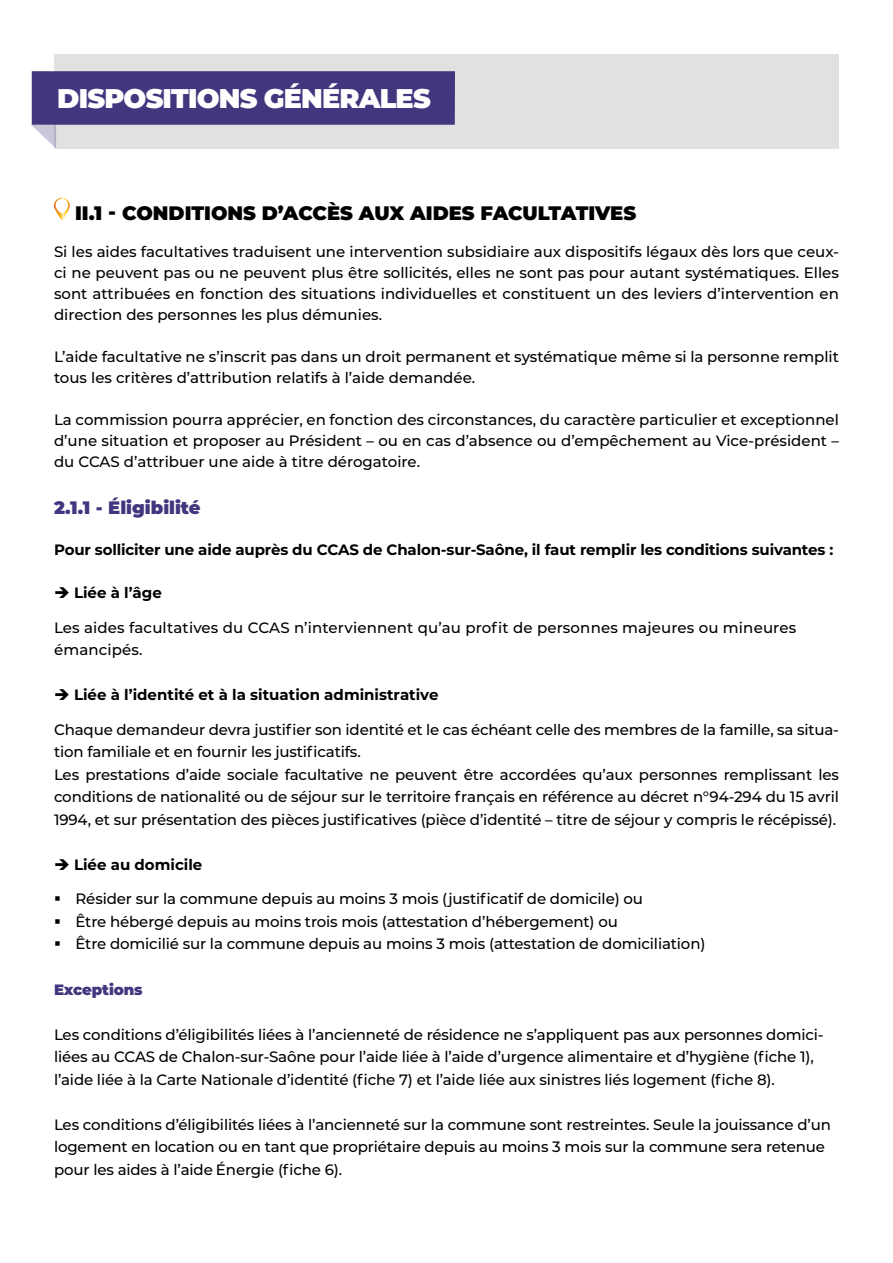
<style>
.page{position:relative;width:893px;height:1263px;background:#fff}
.page>*{position:absolute;margin:0;border:0;box-sizing:border-box;transform-origin:0 0}
.t1{font:900 27px "Montserrat";letter-spacing:-.03em;color:#fff}
.t2{font:900 19.5px "Montserrat";color:#000}
.t3{font:900 18px "Montserrat";color:#41377e}
.t4{font:500 15px/22.5px "Montserrat";letter-spacing:-.01em;color:#000}
.t5{font:700 15px "Montserrat";letter-spacing:-.01em;color:#000}
.t6{font:500 15px/22.5px "Montserrat";letter-spacing:.01em;color:#000}
.t7{font:900 15px "Montserrat";letter-spacing:-.01em;color:#41377e}
</style>
<div class="page">
<div style="left:54px;top:54px;width:785px;height:94px;background:#e1e1e1"></div>
<div style="left:32px;top:71px;width:423px;height:54px;background:#41377e"></div>
<svg style="left:31px;top:125px;width:25px;height:23px"></svg>
<svg style="left:54px;top:198px;width:16px;height:22px"></svg>
<div style="left:56px;top:199px;width:12px;height:14px;background:#fff;border-radius:6px"></div>
<h1 class="t1" style="left:57px;top:78px;width:375px">DISPOSITIONS GÉNÉRALES</h1>
<h2 class="t2" style="left:75px;top:198px;width:563px">II.1 - CONDITIONS D’ACCÈS AUX AIDES FACULTATIVES</h2>
<p class="t4" style="left:54px;top:240px;width:786px;line-height:21px;text-align:justify">Si les aides facultatives traduisent une intervention subsidiaire aux dispositifs légaux dès lors que ceux&shy;ci ne peuvent pas ou ne peuvent plus être sollicités, elles ne sont pas pour autant systématiques. Elles sont attribuées en fonction des situations individuelles et constituent un des leviers d’intervention en direction des personnes les plus démunies.</p>
<p class="t4" style="left:54px;top:345px;width:786px;line-height:21px">L’aide facultative ne s’inscrit pas dans un droit permanent et systématique même si la personne remplit tous les critères d’attribution relatifs à l’aide demandée.</p>
<p class="t4" style="left:54px;top:408px;width:786px;line-height:21px;text-align:justify">La commission pourra apprécier, en fonction des circonstances, du caractère particulier et exceptionnel d’une situation et proposer au Président – ou en cas d’absence ou d’empêchement au Vice-président – du CCAS d’attribuer une aide à titre dérogatoire.</p>
<p class="t3" style="left:54px;top:494px;width:148px">2.1.1 - Éligibilité</p>
<p class="t5" style="left:54px;top:538px;width:781px">Pour solliciter une aide auprès du CCAS de Chalon-sur-Saône, il faut remplir les conditions suivantes :</p>
<p class="t5" style="left:54px;top:582px;width:109px">➔ Liée à l’âge</p>
<p class="t6" style="left:54px;top:615px;width:744px">Les aides facultatives du CCAS n’interviennent qu’au profit de personnes majeures ou mineures émancipés.</p>
<p class="t5" style="left:54px;top:684px;width:386px">➔ Liée à l’identité et à la situation administrative</p>
<p class="t4" style="left:54px;top:717px;width:786px">Chaque demandeur devra justifier son identité et le cas échéant celle des membres de la famille, sa situa&shy;tion familiale et en fournir les justificatifs.<br>Les prestations d’aide sociale facultative ne peuvent être accordées qu’aux personnes remplissant les conditions de nationalité ou de séjour sur le territoire français en référence au décret n°94-294 du 15 avril 1994, et sur présentation des pièces justificatives (pièce d’identité – titre de séjour y compris le récépissé).</p>
<p class="t5" style="left:54px;top:853px;width:150px">➔ Liée au domicile</p>
<p class="t4" style="left:54px;top:887px;width:590px">▪ Résider sur la commune depuis au moins 3 mois (justificatif de domicile) ou</p>
<p class="t4" style="left:54px;top:909px;width:565px">▪ Être hébergé depuis au moins trois mois (attestation d’hébergement) ou</p>
<p class="t4" style="left:54px;top:932px;width:653px">▪ Être domicilié sur la commune depuis au moins 3 mois (attestation de domiciliation)</p>
<p class="t7" style="left:54px;top:978px;width:90px">Exceptions</p>
<p class="t4" style="left:54px;top:1022px;width:771px">Les conditions d’éligibilités liées à l’ancienneté de résidence ne s’appliquent pas aux personnes domici&shy;liées au CCAS de Chalon-sur-Saône pour l’aide liée à l’aide d’urgence alimentaire et d’hygiène (fiche 1), l’aide liée à la Carte Nationale d’identité (fiche 7) et l’aide liée aux sinistres liés logement (fiche 8).</p>
<p class="t4" style="left:54px;top:1112px;width:778px">Les conditions d’éligibilités liées à l’ancienneté sur la commune sont restreintes. Seule la jouissance d’un logement en location ou en tant que propriétaire depuis au moins 3 mois sur la commune sera retenue pour les aides à l’aide Énergie (fiche 6).</p>
</div>
